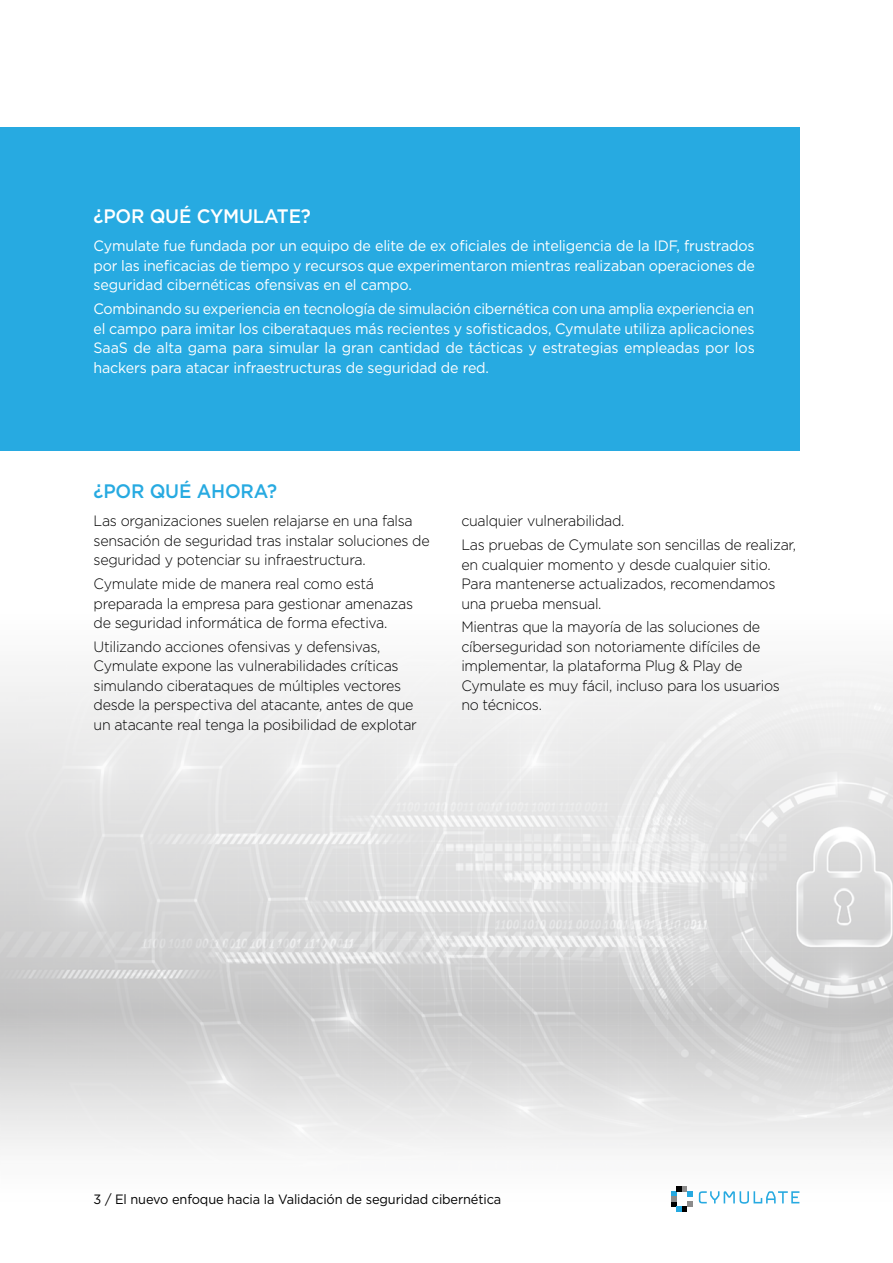
<style>
.page{position:relative;width:893px;height:1263px;background:#fff}
.page>*{position:absolute;margin:0;border:0;box-sizing:border-box;transform-origin:0 0}
.t1{font:500 19.5px "Gotham";letter-spacing:-.01em;color:#fff;scale:.95 1}
.t2{font:500 19.5px "Gotham";letter-spacing:-.01em;color:#27aae1;scale:.95 1}
.t3{font:300 15px/19.5px "Gotham";letter-spacing:-.02em;color:#000;scale:.95 1}
.t4{font:15px/19.5px "Gotham";letter-spacing:-.01em;color:#fff;text-align:justify;scale:.95 1}
.t5{font:13.5px "Gotham";letter-spacing:-.01em;color:#000;scale:.95 1}
</style>
<div class="page">
<img style="left:0;top:671px;width:893px;height:541px">
<div style="left:0;top:128px;width:799px;height:323px;background:#27aae1"></div>
<h1 class="t1" style="left:94px;top:204px;width:230px">¿POR QUÉ CYMULATE?</h1>
<p class="t4" style="left:94px;top:236px;width:697px">Cymulate fue fundada por un equipo de elite de ex oficiales de inteligencia de la IDF, frustrados por las ineficacias de tiempo y recursos que experimentaron mientras realizaban operaciones de seguridad cibernéticas ofensivas en el campo.</p>
<p class="t4" style="left:94px;top:299px;width:697px">Combinando su experiencia en tecnología de simulación cibernética con una amplia experiencia en el campo para imitar los ciberataques más recientes y sofisticados, Cymulate utiliza aplicaciones SaaS de alta gama para simular la gran cantidad de tácticas y estrategias empleadas por los hackers para atacar infraestructuras de seguridad de red.</p>
<h1 class="t2" style="left:94px;top:479px;width:195px">¿POR QUÉ AHORA?</h1>
<p class="t3" style="left:94px;top:511px;width:355px">Las organizaciones suelen relajarse en una falsa sensación de seguridad tras instalar soluciones de seguridad y potenciar su infraestructura.</p>
<p class="t3" style="left:94px;top:573px;width:338px">Cymulate mide de manera real como está preparada la empresa para gestionar amenazas de seguridad informática de forma efectiva.</p>
<p class="t3" style="left:94px;top:636px;width:342px">Utilizando acciones ofensivas y defensivas, Cymulate expone las vulnerabilidades críticas simulando ciberataques de múltiples vectores desde la perspectiva del atacante, antes de que un atacante real tenga la posibilidad de explotar</p>
<p class="t3" style="left:461px;top:509px;width:354px;line-height:23.7px">cualquier vulnerabilidad.<br>Las pruebas de Cymulate son sencillas de realizar,</p>
<p class="t3" style="left:461px;top:554px;width:332px">en cualquier momento y desde cualquier sitio.<br>Para mantenerse actualizados, recomendamos una prueba mensual.</p>
<p class="t3" style="left:461px;top:617px;width:337px">Mientras que la mayoría de las soluciones de cíberseguridad son notoriamente difíciles de implementar la, plataforma Plug &amp; Play de Cymulate es muy fácil, incluso para los usuarios no técnicos.</p>
<p class="t5" style="left:94px;top:1190px;width:431px">/3 El nuevo enfoque hacia la Validación de seguridad cibernética</p>
</div>
